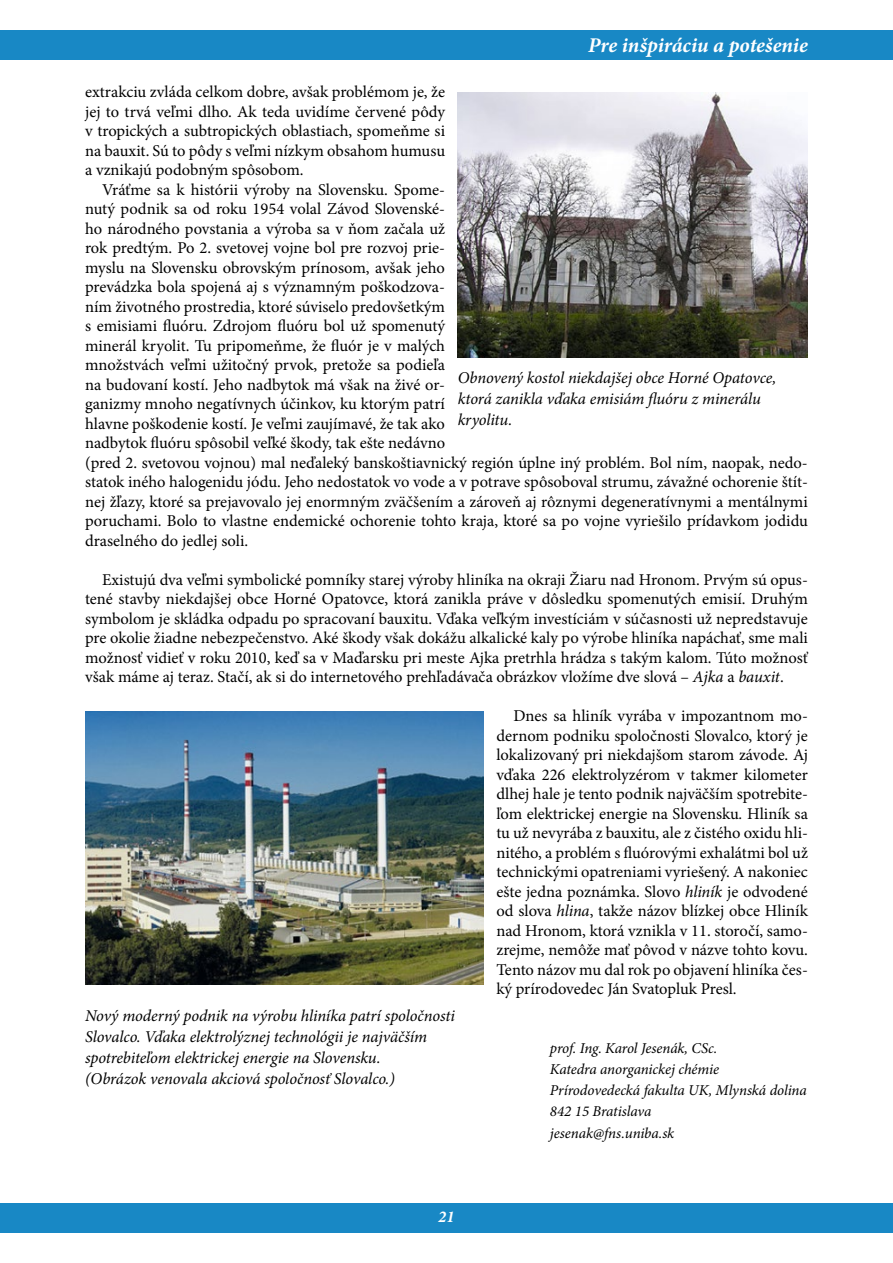
<style>
.page{position:relative;width:893px;height:1263px;background:#fff}
.page>*{position:absolute;margin:0;border:0;box-sizing:border-box;transform-origin:0 0}
.t1{font:italic 700 21px "Minion Pro";letter-spacing:-.005em;color:#fff}
.t2{font:16.5px/19.5px "Minion Pro";color:#000;text-align:justify}
.t3{font:italic 16.5px/21.3px "Minion Pro";letter-spacing:-.005em;color:#000}
.t4{font:italic 700 16.5px "Minion Pro";color:#fff}
.t5{font:italic 15px/21.3px "Minion Pro";letter-spacing:-.01em;color:#000}
.s1{font-style:italic}
</style>
<div class="page">
<div style="left:0;top:30px;width:893px;height:30px;background:#1888c5"></div>
<div style="left:0;top:1203px;width:893px;height:30px;background:#1888c5"></div>
<img style="left:458px;top:92px;width:350px;height:265px">
<img style="left:85px;top:711px;width:399px;height:273px">
<p class="t1" style="left:588px;top:30px;width:221px">Pre inšpiráciu a potešenie</p>
<p class="t2" style="left:85px;top:82px;width:362px">extrakciu zvláda celkom dobre, avšak problémom je, že jej to trvá veľmi dlho. Ak teda uvidíme červené pôdy v tropických a subtropických oblastiach, spomeňme si na bauxit. Sú to pôdy s veľmi nízkym obsahom humusu a vznikajú podobným spôsobom.</p>
<p class="t2" style="left:85px;top:180px;width:724px;text-align:left;text-indent:17px">Vráťme sa k histórii výroby na Slovensku. Spome-<br>nutý podnik sa od roku 1954 volal Závod Slovenské-<br>ho národného povstania a výroba sa v ňom začala už<br>rok predtým. Po 2. svetovej vojne bol pre rozvoj prie-<br>myslu na Slovensku obrovským prínosom, avšak jeho<br>prevádzka bola spojená aj s významným poškodzova-<br>ním životného prostredia, ktoré súviselo predovšetkým<br>s emisiami fluóru. Zdrojom fluóru bol už spomenutý<br>minerál kryolit. Tu pripomeňme, že fluór je v malých<br>množstvách veľmi užitočný prvok, pretože sa podieľa<br>na budovaní kostí. Jeho nadbytok má však na živé or-<br>ganizmy mnoho negatívnych účinkov, ku ktorým patrí<br>hlavne poškodenie kostí. Je veľmi zaujímavé, že tak ako<br>nadbytok fluóru spôsobil veľké škody, tak ešte nedávno<br>(pred 2. svetovou vojnou) mal neďaleký banskoštiavnický región úplne iný problém. Bol ním, naopak, nedo&shy;statok iného halogenidu jódu. Jeho nedostatok vo vode a v potrave spôsoboval strumu, závažné ochorenie štít&shy;nej žľazy, ktoré sa prejavovalo jej enormným zväčšením a zároveň aj rôznymi degeneratívnymi a mentálnymi poruchami. Bolo to vlastne endemické ochorenie tohto kraja, ktoré sa po vojne vyriešilo prídavkom jodidu draselného do jedlej soli.</p>
<p class="t2" style="left:85px;top:570px;width:724px;text-indent:17px">Existujú dva veľmi symbolické pomníky starej výroby hliníka na okraji Žiaru nad Hronom. Prvým sú opus&shy;tené stavby niekdajšej obce Horné Opatovce, ktorá zanikla práve v dôsledku spomenutých emisií. Druhým symbolom je skládka odpadu po spracovaní bauxitu. Vďaka veľkým investíciám v súčasnosti už nepredstavuje pre okolie žiadne nebezpečenstvo. Aké škody však dokážu alkalické kaly po výrobe hliníka napáchať, sme mali možnosť vidieť v roku 2010, keď sa v Maďarsku pri meste Ajka pretrhla hrádza s takým kalom. Túto možnosť však máme aj teraz. Stačí, ak si do internetového prehľadávača obrázkov vložíme dve slová – <span class="s1">Ajka</span> a <span class="s1">bauxit</span>.</p>
<p class="t2" style="left:496px;top:706px;width:313px;text-indent:17px">Dnes sa hliník vyrába v impozantnom mo&shy;dernom podniku spoločnosti Slovalco, ktorý je lokalizovaný pri niekdajšom starom závode. Aj vďaka 226 elektrolyzérom v takmer kilometer dlhej hale je tento podnik najväčším spotrebite&shy;ľom elektrickej energie na Slovensku<span class="s1">.</span> Hliník sa tu už nevyrába z bauxitu, ale z čistého oxidu hli&shy;nitého, a problém s fluórovými exhalátmi bol už technickými opatreniami vyriešený. A nakoniec ešte jedna poznámka. Slovo <span class="s1">hliník</span> je odvodené od slova <span class="s1">hlina</span>, takže názov blízkej obce Hliník nad Hronom, ktorá vznikla v 11. storočí, samo&shy;zrejme, nemôže mať pôvod v názve tohto kovu.<br>Tento názov mu dal rok po objavení hliníka čes&shy;ký prírodovedec Ján Svatopluk Presl.</p>
<p class="t3" style="left:458px;top:367px;width:320px">Obnovený kostol niekdajšej obce Horné Opatovce, ktorá zanikla vďaka emisiám fluóru z minerálu kryolitu.</p>
<p class="t3" style="left:85px;top:1005px;width:372px">Nový moderný podnik na výrobu hliníka patrí spoločnosti Slovalco. Vďaka elektrolýznej technológii je najväčším spotrebiteľom elektrickej energie na Slovensku.<br>(Obrázok venovala akciová spoločnosť Slovalco.)</p>
<p class="t4" style="left:438px;top:1205px;width:18px">21</p>
<p class="t5" style="left:550px;top:1037px;width:258px">prof. Ing. Karol Jesenák, CSc.<br>Katedra anorganickej chémie<br>Prírodovedecká fakulta UK, Mlynská dolina<br>842 15 Bratislava<br>jesenak@fns.uniba.sk</p>
</div>
